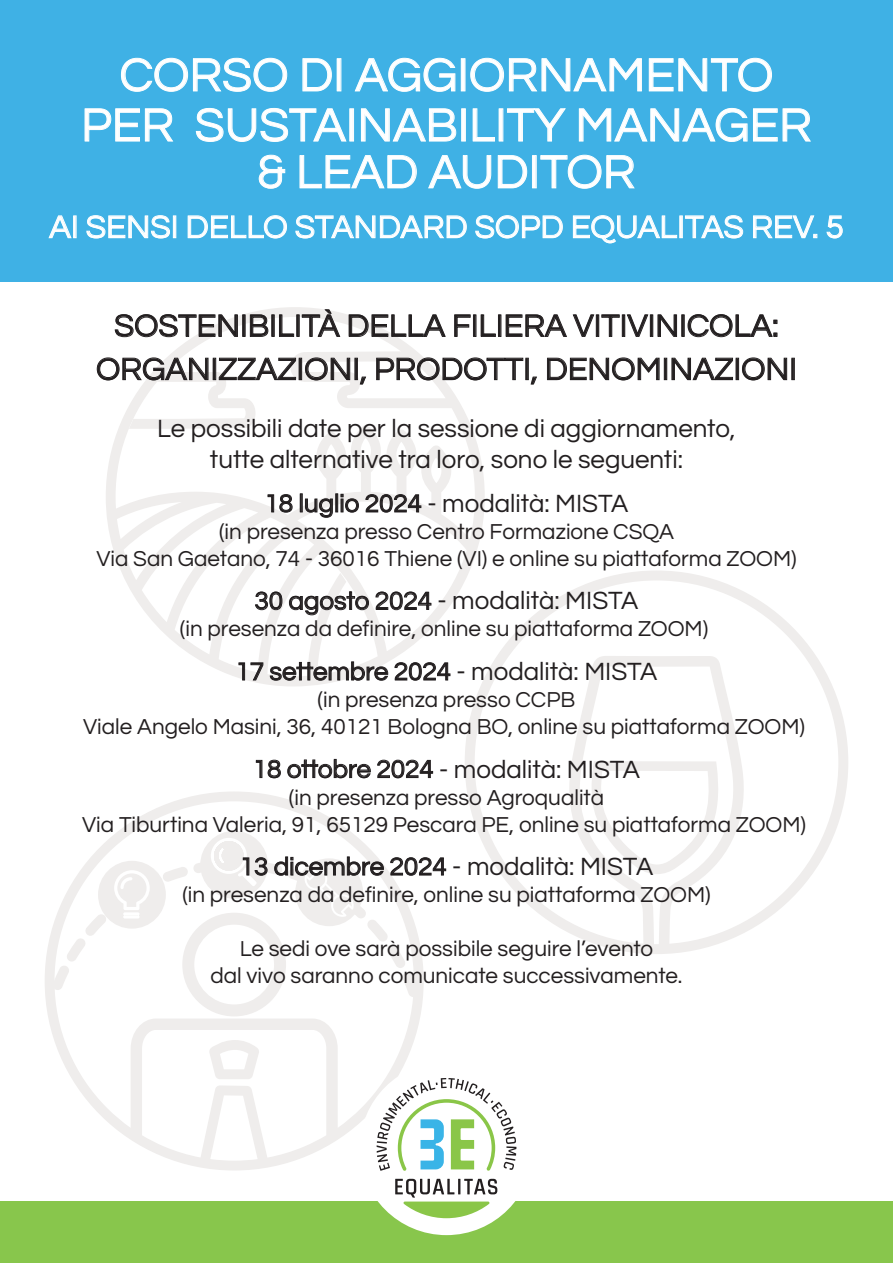
<style>
.page{position:relative;width:893px;height:1263px;background:#fff}
.page>*{position:absolute;margin:0;border:0;box-sizing:border-box;transform-origin:0 0}
.t1{font:48.75px/48.4px "Questrial";color:#fff;text-align:center}
.t2{font:33px "Questrial";color:#fff}
.t3{font:32.4px/43.2px "Questrial";color:#231f20;text-align:center}
.t4{font:25.95px/31px "Questrial";color:#231f20;text-align:center}
.t5{font:22.5px/27px "Questrial";color:#231f20;text-align:center}
</style>
<div class="page">
<svg style="left:106px;top:307px;width:379px;height:379px"></svg>
<svg style="left:465px;top:570px;width:383px;height:384px"></svg>
<svg style="left:45px;top:792px;width:375px;height:378px"></svg>
<svg style="left:209px;top:1040px;width:50px;height:39px"></svg>
<div style="left:0;top:1201px;width:893px;height:62px;background:#88c64c"></div>
<div style="left:360px;top:1062px;width:173px;height:173px;background:#fff;border-radius:50%"></div>
<svg style="left:377px;top:1078px;width:139px;height:93px"></svg>
<svg style="left:395px;top:1179px;width:102px;height:39px"></svg>
<div style="left:0;top:0;width:893px;height:282px;background:#3fb1e5"></div>
<svg style="left:121px;top:58px;width:166px;height:34px"></svg>
<svg style="left:302px;top:58px;width:30px;height:34px"></svg>
<div style="left:337px;top:58px;width:4px;height:33px;border:1px solid #fff"></div>
<svg style="left:354px;top:58px;width:102px;height:34px"></svg>
<div style="left:461px;top:58px;width:4px;height:33px;border:1px solid #fff"></div>
<svg style="left:470px;top:58px;width:172px;height:34px"></svg>
<svg style="left:649px;top:58px;width:123px;height:34px"></svg>
<svg style="left:84px;top:108px;width:90px;height:34px"></svg>
<svg style="left:196px;top:108px;width:151px;height:34px"></svg>
<div style="left:350px;top:108px;width:4px;height:33px;border:1px solid #fff"></div>
<svg style="left:361px;top:108px;width:95px;height:34px"></svg>
<div style="left:461px;top:108px;width:5px;height:33px;border:1px solid #fff"></div>
<svg style="left:473px;top:108px;width:22px;height:34px"></svg>
<div style="left:499px;top:108px;width:4px;height:33px;border:1px solid #fff"></div>
<svg style="left:507px;top:108px;width:59px;height:34px"></svg>
<svg style="left:579px;top:108px;width:232px;height:34px"></svg>
<svg style="left:259px;top:155px;width:26px;height:34px"></svg>
<svg style="left:299px;top:155px;width:118px;height:34px"></svg>
<svg style="left:428px;top:155px;width:63px;height:34px"></svg>
<svg style="left:498px;top:155px;width:29px;height:34px"></svg>
<div style="left:532px;top:155px;width:5px;height:33px;border:1px solid #fff"></div>
<svg style="left:540px;top:155px;width:95px;height:34px"></svg>
<svg style="left:48px;top:215px;width:24px;height:23px"></svg>
<div style="left:73px;top:216px;width:3px;height:22px;border:1px solid #fff"></div>
<svg style="left:86px;top:215px;width:84px;height:24px"></svg>
<div style="left:173px;top:216px;width:3px;height:22px;border:1px solid #fff"></div>
<svg style="left:188px;top:215px;width:99px;height:24px"></svg>
<svg style="left:295px;top:215px;width:172px;height:24px"></svg>
<svg style="left:475px;top:215px;width:88px;height:24px"></svg>
<svg style="left:573px;top:215px;width:104px;height:29px"></svg>
<div style="left:679px;top:216px;width:4px;height:22px;border:1px solid #fff"></div>
<svg style="left:685px;top:215px;width:58px;height:24px"></svg>
<svg style="left:753px;top:215px;width:64px;height:23px"></svg>
<svg style="left:826px;top:215px;width:17px;height:24px"></svg>
<svg style="left:115px;top:314px;width:123px;height:23px"></svg>
<div style="left:242px;top:315px;width:3px;height:22px;border:1px solid #231f20"></div>
<svg style="left:250px;top:314px;width:19px;height:23px"></svg>
<div style="left:271px;top:315px;width:4px;height:22px;border:1px solid #231f20"></div>
<svg style="left:279px;top:314px;width:15px;height:23px"></svg>
<svg style="left:302px;top:309px;width:39px;height:28px"></svg>
<svg style="left:349px;top:314px;width:97px;height:23px"></svg>
<svg style="left:454px;top:314px;width:17px;height:23px"></svg>
<div style="left:473px;top:315px;width:3px;height:22px;border:1px solid #231f20"></div>
<svg style="left:481px;top:314px;width:15px;height:23px"></svg>
<div style="left:498px;top:315px;width:3px;height:22px;border:1px solid #231f20"></div>
<svg style="left:506px;top:314px;width:89px;height:23px"></svg>
<div style="left:596px;top:315px;width:3px;height:22px;border:1px solid #231f20"></div>
<svg style="left:601px;top:314px;width:19px;height:23px"></svg>
<div style="left:622px;top:315px;width:3px;height:22px;border:1px solid #231f20"></div>
<svg style="left:626px;top:314px;width:23px;height:23px"></svg>
<div style="left:650px;top:315px;width:3px;height:22px;border:1px solid #231f20"></div>
<svg style="left:657px;top:314px;width:20px;height:23px"></svg>
<div style="left:681px;top:315px;width:4px;height:22px;border:1px solid #231f20"></div>
<svg style="left:687px;top:314px;width:90px;height:23px"></svg>
<svg style="left:97px;top:357px;width:199px;height:72px"></svg>
<div style="left:299px;top:358px;width:3px;height:22px;border:1px solid #231f20"></div>
<svg style="left:305px;top:357px;width:45px;height:24px"></svg>
<div style="left:355px;top:358px;width:3px;height:22px;border:1px solid #231f20"></div>
<svg style="left:360px;top:376px;width:6px;height:9px"></svg>
<svg style="left:376px;top:357px;width:147px;height:24px"></svg>
<div style="left:526px;top:358px;width:3px;height:22px;border:1px solid #231f20"></div>
<svg style="left:530px;top:376px;width:7px;height:9px"></svg>
<svg style="left:547px;top:357px;width:113px;height:24px"></svg>
<div style="left:664px;top:358px;width:3px;height:22px;border:1px solid #231f20"></div>
<svg style="left:671px;top:357px;width:62px;height:23px"></svg>
<div style="left:736px;top:358px;width:3px;height:22px;border:1px solid #231f20"></div>
<svg style="left:742px;top:357px;width:45px;height:24px"></svg>
<div style="left:792px;top:358px;width:3px;height:22px;border:1px solid #231f20"></div>
<svg style="left:268px;top:494px;width:25px;height:19px"></svg>
<div style="left:300px;top:493px;width:3px;height:19px;border:1px solid #231f20"></div>
<svg style="left:305px;top:498px;width:28px;height:20px"></svg>
<div style="left:335px;top:493px;width:3px;height:19px;border:1px solid #231f20"></div>
<svg style="left:341px;top:494px;width:18px;height:19px"></svg>
<svg style="left:365px;top:494px;width:56px;height:19px"></svg>
<svg style="left:255px;top:592px;width:27px;height:18px"></svg>
<svg style="left:289px;top:591px;width:80px;height:24px"></svg>
<svg style="left:375px;top:592px;width:56px;height:18px"></svg>
<svg style="left:238px;top:662px;width:25px;height:18px"></svg>
<svg style="left:270px;top:661px;width:118px;height:20px"></svg>
<svg style="left:394px;top:662px;width:56px;height:19px"></svg>
<svg style="left:256px;top:760px;width:6px;height:18px"></svg>
<svg style="left:268px;top:760px;width:13px;height:18px"></svg>
<svg style="left:287px;top:759px;width:84px;height:19px"></svg>
<svg style="left:377px;top:760px;width:56px;height:18px"></svg>
<svg style="left:52px;top:831px;width:394px;height:185px"></svg>
<h1 class="t1" style="left:81px;top:52px;width:732px">CORSO DI AGGIORNAMENTO<br>PER SUSTAINABILITY MANAGER &amp; LEAD AUDITOR</h1>
<h2 class="t2" style="left:49px;top:211px;width:796px">AI SENSI DELLO STANDARD SOPD EQUALITAS REV. 5</h2>
<h3 class="t3" style="left:96px;top:305px;width:702px">SOSTENIBILITÀ DELLA FILIERA VITIVINICOLA:<br>ORGANIZZAZIONI, PRODOTTI, DENOMINAZIONI</h3>
<p class="t4" style="left:157px;top:414px;width:580px">Le possibili date per la sessione di aggiornamento, tutte alternative tra loro, sono le seguenti:</p>
<p class="t4" style="left:265px;top:488px;width:365px">18 luglio 2024 - modalità: MISTA</p>
<p class="t5" style="left:96px;top:519px;width:702px">(in presenza presso Centro Formazione CSQA<br>Via San Gaetano, 74 - 36016 Thiene (VI) e online su piattaforma ZOOM)</p>
<p class="t4" style="left:255px;top:586px;width:385px">30 agosto 2024 - modalità: MISTA</p>
<p class="t5" style="left:180px;top:616px;width:530px">(in presenza da definire, online su piattaforma ZOOM)</p>
<p class="t4" style="left:235px;top:657px;width:423px">17 settembre 2024 - modalità: MISTA</p>
<p class="t5" style="left:83px;top:687px;width:723px">(in presenza presso CCPB<br>Viale Angelo Masini, 36, 40121 Bologna BO, online su piattaforma ZOOM)</p>
<p class="t4" style="left:253px;top:754px;width:389px">18 ottobre 2024 - modalità: MISTA</p>
<p class="t5" style="left:82px;top:784px;width:725px">(in presenza presso Agroqualità<br>Via Tiburtina Valeria, 91, 65129 Pescara PE, online su piattaforma ZOOM)</p>
<p class="t4" style="left:240px;top:852px;width:415px">13 dicembre 2024 - modalità: MISTA</p>
<p class="t5" style="left:182px;top:882px;width:530px">(in presenza da definire, online su piattaforma ZOOM)</p>
<p class="t5" style="left:210px;top:936px;width:474px">Le sedi ove sarà possibile seguire l’evento<br>dal vivo saranno comunicate successivamente.</p>
</div>
